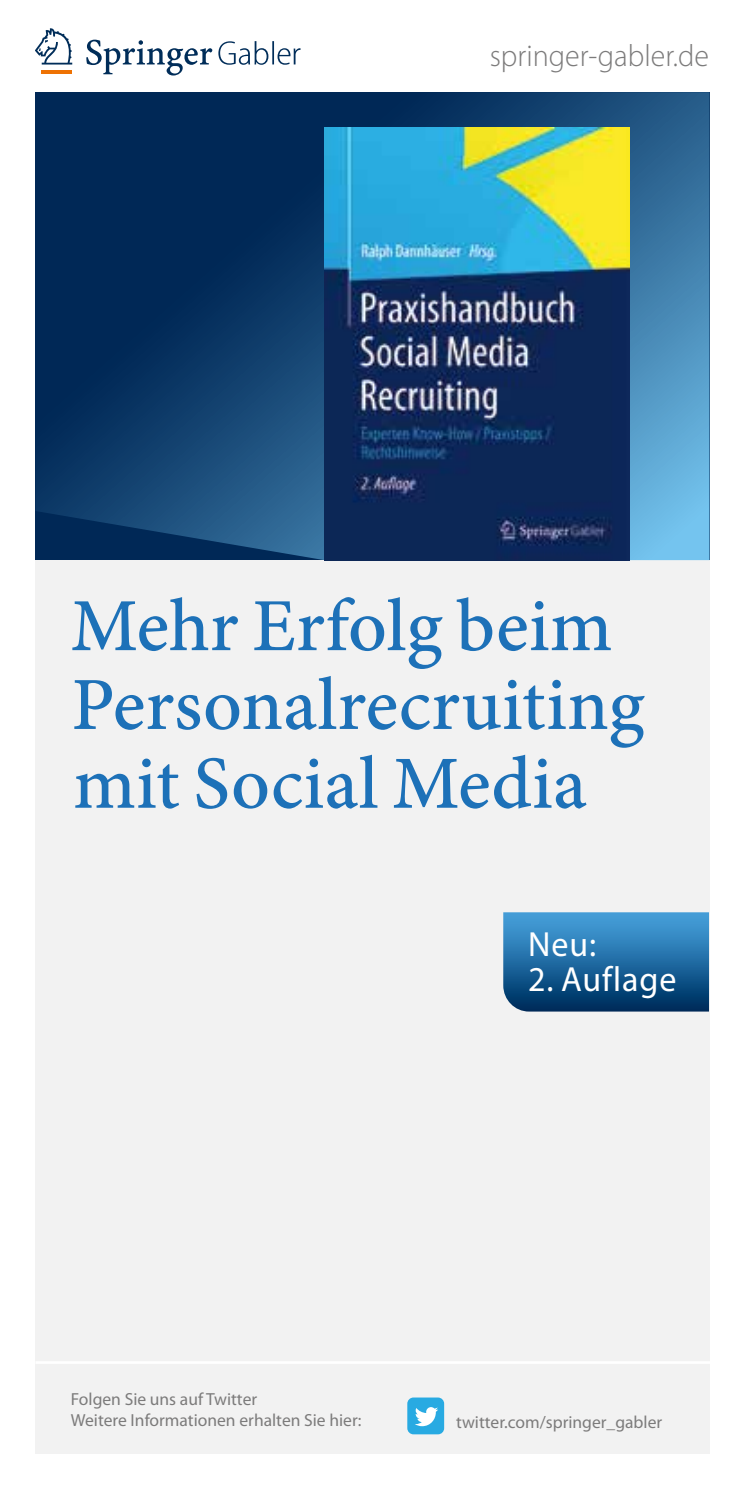
<style>
.page{position:relative;width:745px;height:1489px;background:#fff}
.page>*{position:absolute;margin:0;border:0;box-sizing:border-box;transform-origin:0 0}
.t1{font:75px/78.8px "Minion Pro Medium Capt";color:#1d71b8}
.t2{font:35px "Myriad Pro";letter-spacing:.03em;color:#fff}
.t3{font:300 31px "Myriad Pro";color:#7c7b7b}
.t4{font:17.5px/21px "Myriad Pro";color:#7c7b7b}
</style>
<div class="page">
<div style="left:35px;top:92px;width:674px;height:1361px;background:#f2f2f2"></div>
<svg style="left:86px;top:40px;width:214px;height:35px"></svg>
<hr style="left:42px;top:70px;width:30px;height:4px;background:#ee7203">
<svg style="left:35px;top:28px;width:37px;height:37px"></svg>
<svg style="left:35px;top:92px;width:674px;height:468px;background:#154572"></svg>
<img style="left:324px;top:128px;width:305px;height:432px">
<hr style="left:35px;top:1360px;width:707px;height:3px;background:#fff">
<svg style="left:503px;top:912px;width:205px;height:99px;background:#236ba1"></svg>
<div style="left:407px;top:1397px;width:37px;height:37px;background:#28aae2;border-radius:6px"></div>
<svg style="left:415px;top:1407px;width:23px;height:18px"></svg>
<h3 class="t3" style="left:489px;top:38px;width:221px">springer-gabler.de</h3>
<h1 class="t1" style="left:70px;top:590px;width:575px">Mehr Erfolg beim<br>Personalrecruiting mit Social Media</h1>
<h2 class="t2" style="left:527px;top:922px;width:69px">Neu:</h2>
<h2 class="t2" style="left:527px;top:957px;width:150px">2. Auflage</h2>
<p class="t4" style="left:71px;top:1388px;width:292px">Folgen Sie uns auf Twitter<br>Weitere Informationen erhalten Sie hier:</p>
<p class="t4" style="left:456px;top:1410px;width:207px">twitter.com/springer_gabler</p>
</div>
